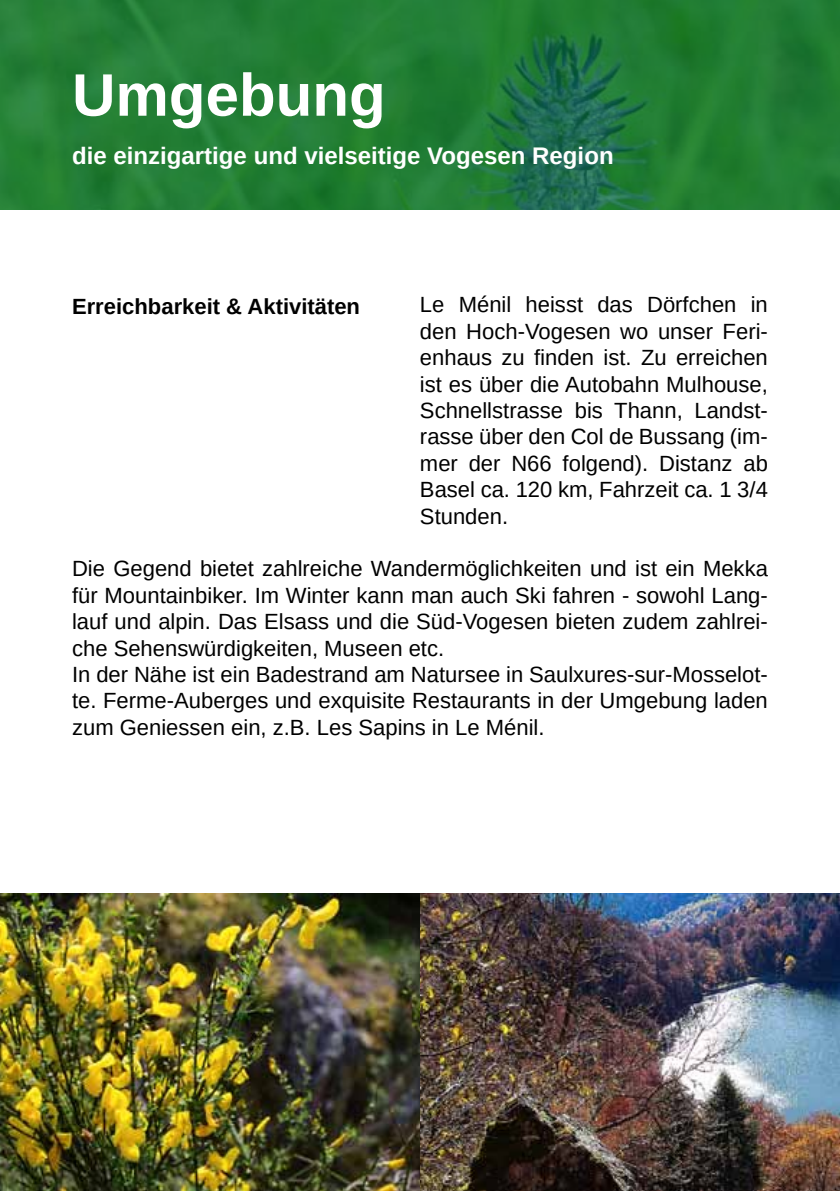
<style>
.page{position:relative;width:840px;height:1191px;background:#fff}
.page>*{position:absolute;margin:0;border:0;box-sizing:border-box;transform-origin:0 0}
.t1{font:700 60px "Arimo";color:#fff}
.t2{font:700 24px "Arimo";color:#fff}
.t3{font:22px/26.4px "Arimo";color:#000;text-align:justify}
.t4{font:700 22px "Arimo";color:#000}
</style>
<div class="page">
<svg style="left:0;top:0;width:839px;height:210px;background:#227c36"></svg>
<img style="left:0;top:893px;width:839px;height:298px">
<h1 class="t1" style="left:72px;top:54px;width:315px">Umgebung</h1>
<p class="t2" style="left:72px;top:139px;width:543px">die einzigartige und vielseitige Vogesen Region</p>
<p class="t4" style="left:72px;top:291px;width:289px">Erreichbarkeit &amp; Aktivitäten</p>
<p class="t3" style="left:420px;top:292px;width:349px">Le Ménil heisst das Dörfchen in den Hoch-Vogesen wo unser Feri&shy;enhaus zu finden ist. Zu erreichen ist es über die Autobahn Mulhouse, Schnellstrasse bis Thann, Landst&shy;rasse über den Col de Bussang (im&shy;mer der N66 folgend). Distanz ab Basel ca. 120 km, Fahrzeit ca. 1 3/4<br>Stunden.</p>
<p class="t3" style="left:72px;top:556px;width:697px;text-align:left">Die Gegend bietet zahlreiche Wandermöglichkeiten und ist ein Mekka für Mountainbiker. Im Winter kann man auch Ski fahren - sowohl Lang&shy;lauf und alpin. Das Elsass und die Süd-Vogesen bieten zudem zahlrei&shy;che Sehenswürdigkeiten, Museen etc.<br>In der Nähe ist ein Badestrand am Natursee in Saulxures-sur-Mosselot&shy;te. Ferme-Auberges und exquisite Restaurants in der Umgebung laden zum Geniessen ein, z.B. Les Sapins in Le Ménil.</p>
</div>
